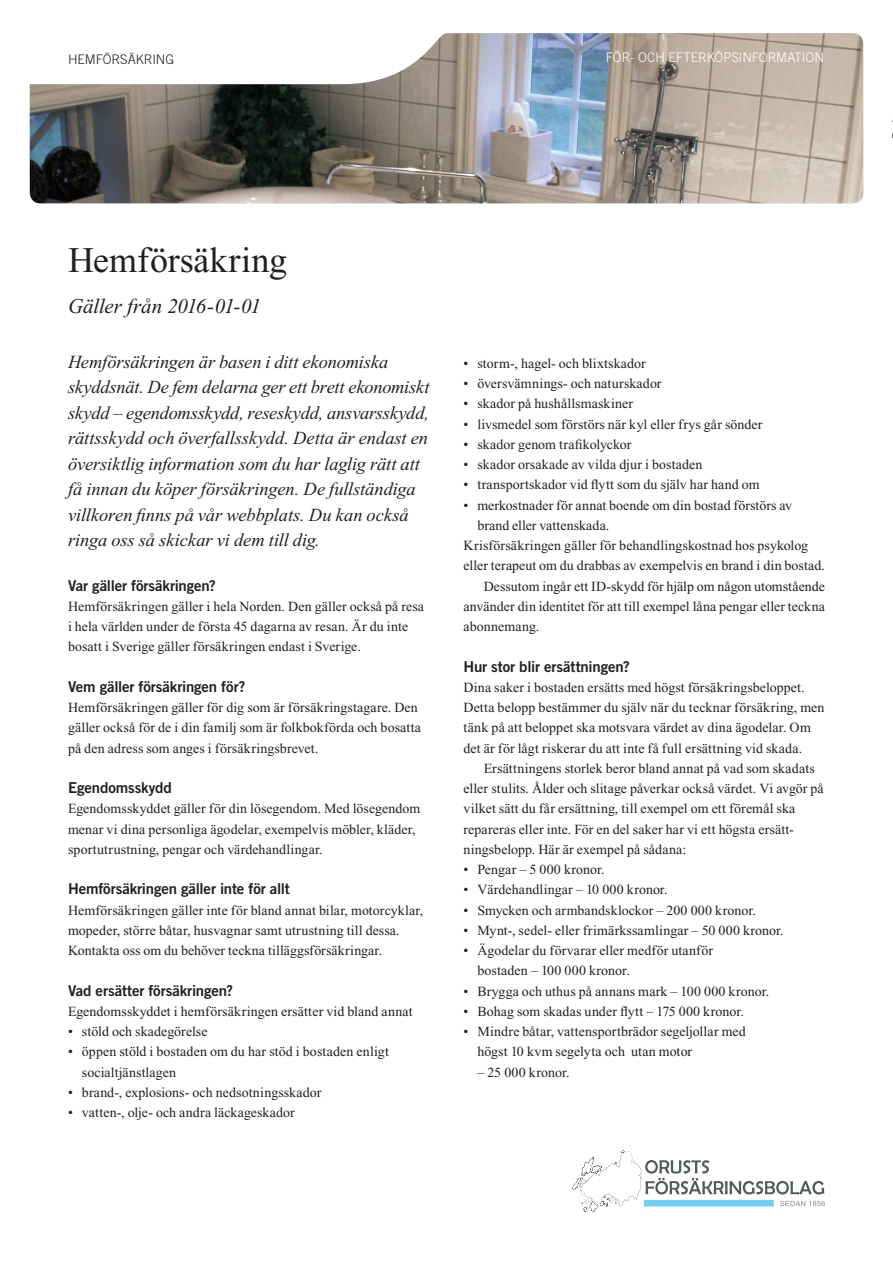
<style>
.page{position:relative;width:893px;height:1263px;background:#fff}
.page>*{position:absolute;margin:0;border:0;box-sizing:border-box;transform-origin:0 0}
.t1{font:36px "Times New Roman PS Std";letter-spacing:.005em;color:#231f20}
.t2{font:italic 21px "Times New Roman PS Std";letter-spacing:-.015em;color:#231f20}
.t3{font:italic 18.45px/25.5px "Times New Roman PS Std";letter-spacing:-.005em;color:#231f20}
.t4{font:15px "Trade Gothic LT Std Bd 2";letter-spacing:-.01em;color:#231f20}
.t5{font:13.95px/20.2px "Times New Roman PS Std";letter-spacing:.005em;color:#231f20}
.t6{font:300 13.2px "Trade Gothic LT Std";color:#fff}
.t7{font:300 13.2px "Trade Gothic LT Std";letter-spacing:-.005em;color:#231f20}
</style>
<div class="page">
<img style="left:30px;top:33px;width:833px;height:170px">
<svg style="left:572px;top:1150px;width:253px;height:62px"></svg>
<p class="t7" style="left:68px;top:51px;width:108px">HEMFÖRSÄKRING</p>
<p class="t6" style="left:606px;top:50px;width:219px">FÖR- OCH EFTERKÖPSINFORMATION</p>
<h1 class="t1" style="left:68px;top:241px;width:220px">Hemförsäkring</h1>
<h2 class="t2" style="left:68px;top:294px;width:194px">Gäller från 2016-01-01</h2>
<p class="t3" style="left:68px;top:350px;width:363px">Hemförsäkringen är basen i ditt ekonomiska skyddsnät. De fem delarna ger ett brett ekonomiskt skydd – egendomsskydd, reseskydd, ansvarsskydd, rättsskydd och överfallsskydd. Detta är endast en översiktlig information som du har laglig rätt att få innan du köper försäkringen. De fullständiga villkoren finns på vår webbplats. Du kan också ringa oss så skickar vi dem till dig.</p>
<p class="t4" style="left:68px;top:576px;width:149px">Var gäller försäkringen?</p>
<p class="t5" style="left:68px;top:597px;width:358px">Hemförsäkringen gäller i hela Norden. Den gäller också på resa i hela världen under de första 45 dagarna av resan. Är du inte bosatt i Sverige gäller försäkringen endast i Sverige.</p>
<p class="t4" style="left:68px;top:677px;width:179px">Vem gäller försäkringen för?</p>
<p class="t5" style="left:68px;top:698px;width:355px">Hemförsäkringen gäller för dig som är försäkringstagare. Den gäller också för de i din familj som är folkbokförda och bosatta på den adress som anges i försäkringsbrevet.</p>
<p class="t4" style="left:68px;top:778px;width:105px">Egendomsskydd</p>
<p class="t5" style="left:68px;top:799px;width:354px">Egendomsskyddet gäller för din lösegendom. Med lösegendom menar vi dina personliga ägodelar, exempelvis möbler, kläder, sportutrustning, pengar och värdehandlingar.</p>
<p class="t4" style="left:68px;top:880px;width:223px">Hemförsäkringen gäller inte för allt</p>
<p class="t5" style="left:68px;top:900px;width:357px">Hemförsäkringen gäller inte för bland annat bilar, motorcyklar, mopeder, större båtar, husvagnar samt utrustning till dessa.<br>Kontakta oss om du behöver teckna tilläggsförsäkringar.</p>
<p class="t4" style="left:68px;top:981px;width:167px">Vad ersätter försäkringen?</p>
<p class="t5" style="left:68px;top:1002px;width:346px">Egendomsskyddet i hemförsäkringen ersätter vid bland annat</p>
<p class="t5" style="left:68px;top:1022px;width:141px">• stöld och skadegörelse</p>
<p class="t5" style="left:82px;top:1042px;width:309px;text-indent:-14px">• öppen stöld i bostaden om du har stöd i bostaden enligt socialtjänstlagen</p>
<p class="t5" style="left:68px;top:1083px;width:255px">• brand-, explosions- och nedsotningsskador</p>
<p class="t5" style="left:68px;top:1103px;width:228px">• vatten-, olje- och andra läckageskador</p>
<p class="t5" style="left:463px;top:354px;width:184px">• storm-, hagel- och blixtskador</p>
<p class="t5" style="left:463px;top:374px;width:200px">• översvämnings- och naturskador</p>
<p class="t5" style="left:463px;top:394px;width:171px">• skador på hushållsmaskiner</p>
<p class="t5" style="left:463px;top:414px;width:301px">• livsmedel som förstörs när kyl eller frys går sönder</p>
<p class="t5" style="left:463px;top:435px;width:169px">• skador genom trafikolyckor</p>
<p class="t5" style="left:463px;top:455px;width:241px">• skador orsakade av vilda djur i bostaden</p>
<p class="t5" style="left:463px;top:475px;width:298px">• transportskador vid flytt som du själv har hand om</p>
<p class="t5" style="left:463px;top:495px;width:330px">• merkostnader för annat boende om din bostad förstörs av</p>
<p class="t5" style="left:477px;top:516px;width:133px">brand eller vattenskada.</p>
<p class="t5" style="left:463px;top:536px;width:346px">Krisförsäkringen gäller för behandlingskostnad hos psykolog</p>
<p class="t5" style="left:463px;top:556px;width:363px">eller terapeut om du drabbas av exempelvis en brand i din bostad.</p>
<p class="t5" style="left:484px;top:577px;width:343px">Dessutom ingår ett ID-skydd för hjälp om någon utomstående</p>
<p class="t5" style="left:463px;top:597px;width:363px">använder din identitet för att till exempel låna pengar eller teckna</p>
<p class="t5" style="left:463px;top:617px;width:77px">abonnemang.</p>
<p class="t4" style="left:463px;top:657px;width:168px">Hur stor blir ersättningen?</p>
<p class="t5" style="left:463px;top:678px;width:363px">Dina saker i bostaden ersätts med högst försäkringsbeloppet.<br>Detta belopp bestämmer du själv när du tecknar försäkring, men tänk på att beloppet ska motsvara värdet av dina ägodelar. Om det är för lågt riskerar du att inte få full ersättning vid skada.</p>
<p class="t5" style="left:463px;top:759px;width:362px;text-indent:20px">Ersättningens storlek beror bland annat på vad som skadats eller stulits. Ålder och slitage påverkar också värdet. Vi avgör på vilket sätt du får ersättning, till exempel om ett föremål ska repareras eller inte. För en del saker har vi ett högsta ersätt&shy;ningsbelopp. Här är exempel på sådana:</p>
<p class="t5" style="left:463px;top:860px;width:143px">• Pengar – 5 000 kronor.</p>
<p class="t5" style="left:463px;top:880px;width:206px">• Värdehandlingar – 10 000 kronor.</p>
<p class="t5" style="left:463px;top:900px;width:294px">• Smycken och armbandsklockor – 200 000 kronor.</p>
<p class="t5" style="left:463px;top:921px;width:322px">• Mynt-, sedel- eller frimärkssamlingar – 50 000 kronor.</p>
<p class="t5" style="left:477px;top:941px;width:237px;text-indent:-14px">• Ägodelar du förvarar eller medför utanför bostaden – 100 000 kronor.</p>
<p class="t5" style="left:463px;top:982px;width:307px">• Brygga och uthus på annans mark – 100 000 kronor.</p>
<p class="t5" style="left:463px;top:1002px;width:282px">• Bohag som skadas under flytt – 175 000 kronor.</p>
<p class="t5" style="left:477px;top:1022px;width:270px;text-indent:-14px">• Mindre båtar, vattensportbrädor segeljollar med högst 10 kvm segelyta och utan motor</p>
<p class="t5" style="left:477px;top:1063px;width:94px">– 25 000 kronor.</p>
</div>
